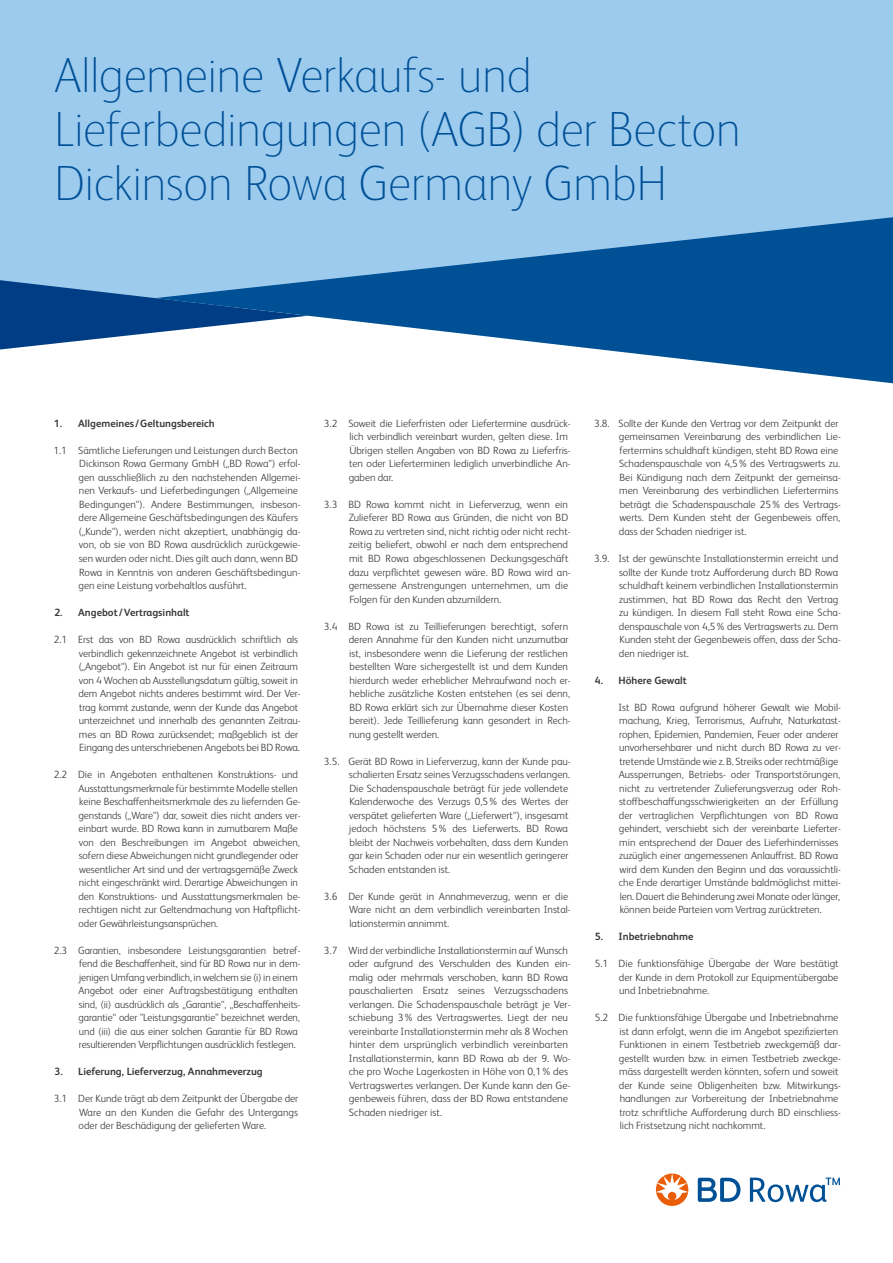
<style>
.page{position:relative;width:893px;height:1263px;background:#fff}
.page>*{position:absolute;margin:0;border:0;box-sizing:border-box;transform-origin:0 0}
.t1{font:100 49.5px/54px "FS Albert Pro";letter-spacing:-.01em;color:#005096}
.t2{font:300 10.5px/13.5px "FS Albert Pro";color:#3a3a39}
.t3{font:700 10.5px "FS Albert Pro";color:#3a3a39}
</style>
<div class="page">
<div style="left:0;top:0;width:893px;height:306px;background:#9ccbee"></div>
<svg style="left:0;top:280px;width:155px;height:69px"></svg>
<svg style="left:155px;top:217px;width:738px;height:166px;fill:#005096"></svg>
<svg style="left:750px;top:1177px;width:90px;height:25px"></svg>
<svg style="left:698px;top:1178px;width:42px;height:24px"></svg>
<svg style="left:656px;top:1173px;width:32px;height:33px"></svg>
<h1 class="t1" style="left:54px;top:46px;width:688px">Allgemeine Verkaufs- und<br>Lieferbedingungen (AGB) der Becton<br>Dickinson Rowa Germany GmbH</h1>
<p class="t3" style="left:54px;top:416px;width:163px">1. Allgemeines /Geltungsbereich</p>
<p class="t2" style="left:78px;top:443px;width:224px;text-indent:-25px">1.1 Sämtliche Lieferungen und Leistungen durch Becton Dickinson Rowa Germany GmbH („BD Rowa“) erfol&shy;gen ausschließlich zu den nachstehenden Allgemei&shy;nen Verkaufs- und Lieferbedingungen („Allgemeine Bedingungen“). Andere Bestimmungen, insbeson&shy;dere Allgemeine Geschäftsbedingungen des Käufers („Kunde“), werden nicht akzeptiert, unabhängig da&shy;von, ob sie von BD Rowa ausdrücklich zurückgewie&shy;sen wurden oder nicht. Dies gilt auch dann, wenn BD Rowa in Kenntnis von anderen Geschäftsbedingun&shy;gen eine Leistung vorbehaltlos ausführt.</p>
<p class="t3" style="left:54px;top:605px;width:137px">2. Angebot/Vertragsinhalt</p>
<p class="t2" style="left:78px;top:632px;width:224px;text-indent:-25px">2.1 Erst das von BD Rowa ausdrücklich schriftlich als verbindlich gekennzeichnete Angebot ist verbindlich („Angebot“). Ein Angebot ist nur für einen Zeitraum von 4 Wochen ab Ausstellungsdatum gültig, soweit in dem Angebot nichts anderes bestimmt wird. Der Ver&shy;trag kommt zustande, wenn der Kunde das Angebot unterzeichnet und innerhalb des genannten Zeitrau&shy;mes an BD Rowa zurücksendet; maßgeblich ist der Eingang des unterschriebenen Angebots bei BD Rowa.</p>
<p class="t2" style="left:79px;top:767px;width:223px;text-indent:-25px">2.2 Die in Angeboten enthaltenen Konstruktions- und Ausstattungsmerkmale für bestimmte Modelle stellen keine Beschaffenheitsmerkmale des zu liefernden Ge&shy;genstands („Ware“) dar, soweit dies nicht anders ver&shy;einbart wurde. BD Rowa kann in zumutbarem Maße von den Beschreibungen im Angebot abweichen, sofern diese Abweichungen nicht grundlegender oder wesentlicher Art sind und der vertragsgemäße Zweck nicht eingeschränkt wird. Derartige Abweichungen in den Konstruktions- und Ausstattungsmerkmalen be&shy;rechtigen nicht zur Geltendmachung von Haftpflicht&shy;oder Gewährleistungsansprüchen.</p>
<p class="t2" style="left:78px;top:942px;width:223px;text-indent:-25px">2.3 Garantien, insbesondere Leistungsgarantien betref&shy;fend die Beschaffenheit, sind für BD Rowa nur in dem&shy;jenigen Umfang verbindlich, in welchem sie (i) in einem Angebot oder einer Auftragsbestätigung enthalten sind, (ii) ausdrücklich als „Garantie“, „Beschaffenheits&shy;garantie“ oder "Leistungsgarantie" bezeichnet werden, und (iii) die aus einer solchen Garantie für BD Rowa resultierenden Verpflichtungen ausdrücklich festlegen.</p>
<p class="t3" style="left:54px;top:1064px;width:210px">3. Lieferung, Lieferverzug, Annahmeverzug</p>
<p class="t2" style="left:79px;top:1091px;width:221px;text-align:justify;text-indent:-25px">3.1 Der Kunde trägt ab dem Zeitpunkt der Übergabe der Ware an den Kunden die Gefahr des Untergangs oder der Beschädigung der gelieferten Ware.</p>
<p class="t2" style="left:349px;top:416px;width:223px;text-indent:-25px">3.2 Soweit die Lieferfristen oder Liefertermine ausdrück&shy;lich verbindlich vereinbart wurden, gelten diese. Im Übrigen stellen Angaben von BD Rowa zu Lieferfris&shy;ten oder Lieferterminen lediglich unverbindliche An&shy;gaben dar.</p>
<p class="t2" style="left:349px;top:497px;width:223px;text-indent:-25px">3.3 BD Rowa kommt nicht in Lieferverzug, wenn ein Zulieferer BD Rowa aus Gründen, die nicht von BD Rowa zu vertreten sind, nicht richtig oder nicht recht&shy;zeitig beliefert, obwohl er nach dem entsprechend mit BD Rowa abgeschlossenen Deckungsgeschäft dazu verpflichtet gewesen wäre. BD Rowa wird an&shy;gemessene Anstrengungen unternehmen, um die Folgen für den Kunden abzumildern.</p>
<p class="t2" style="left:349px;top:618px;width:223px;text-indent:-25px">3.4 BD Rowa ist zu Teillieferungen berechtigt, sofern deren Annahme für den Kunden nicht unzumutbar ist, insbesondere wenn die Lieferung der restlichen bestellten Ware sichergestellt ist und dem Kunden hierdurch weder erheblicher Mehraufwand noch er&shy;hebliche zusätzliche Kosten entstehen (es sei denn, BD Rowa erklärt sich zur Übernahme dieser Kosten bereit). Jede Teillieferung kann gesondert in Rech&shy;nung gestellt werden.</p>
<p class="t2" style="left:349px;top:753px;width:223px;text-indent:-25px">3.5. Gerät BD Rowa in Lieferverzug, kann der Kunde pau&shy;schalierten Ersatz seines Verzugsschadens verlangen.<br>Die Schadenspauschale beträgt für jede vollendete Kalenderwoche des Verzugs 0,5% des Wertes der verspätet gelieferten Ware („Lieferwert“), insgesamt jedoch höchstens 5% des Lieferwerts. BD Rowa bleibt der Nachweis vorbehalten, dass dem Kunden gar kein Schaden oder nur ein wesentlich geringerer Schaden entstanden ist.</p>
<p class="t2" style="left:349px;top:888px;width:223px;text-indent:-25px">3.6 Der Kunde gerät in Annahmeverzug, wenn er die<br>Ware nicht an dem verbindlich vereinbarten Instal&shy;lationstermin annimmt.</p>
<p class="t2" style="left:349px;top:942px;width:223px;text-indent:-25px">3.7 Wird der verbindliche Installationstermin auf Wunsch oder aufgrund des Verschulden des Kunden ein&shy;malig oder mehrmals verschoben, kann BD Rowa pauschalierten Ersatz seines Verzugsschadens verlangen. Die Schadenspauschale beträgt je Ver&shy;schiebung 3% des Vertragswertes. Liegt der neu vereinbarte Installationstermin mehr als 8 Wochen hinter dem ursprünglich verbindlich vereinbarten Installationstermin, kann BD Rowa ab der 9. Wo&shy;che pro Woche Lagerkosten in Höhe von 0,1% des Vertragswertes verlangen. Der Kunde kann den Ge&shy;genbeweis führen, dass der BD Rowa entstandene Schaden niedriger ist.</p>
<p class="t2" style="left:619px;top:416px;width:223px;text-indent:-25px">3.8. Sollte der Kunde den Vertrag vor dem Zeitpunkt der gemeinsamen Vereinbarung des verbindlichen Lie&shy;fertermins schuldhaft kündigen, steht BD Rowa eine Schadenspauschale von 4,5% des Vertragswerts zu.<br>Bei Kündigung nach dem Zeitpunkt der gemeinsa&shy;men Vereinbarung des verbindlichen Liefertermins beträgt die Schadenspauschale 25% des Vertrags&shy;werts. Dem Kunden steht der Gegenbeweis offen, dass der Schaden niedriger ist.</p>
<p class="t2" style="left:619px;top:551px;width:223px;text-indent:-25px">3.9. Ist der gewünschte Installationstermin erreicht und sollte der Kunde trotz Aufforderung durch BD Rowa schuldhaft keinem verbindlichen Installationstermin zustimmen, hat BD Rowa das Recht den Vertrag zu kündigen. In diesem Fall steht Rowa eine Scha&shy;denspauschale von 4,5% des Vertragswerts zu. Dem Kunden steht der Gegenbeweis offen, dass der Scha&shy;den niedriger ist.</p>
<p class="t3" style="left:595px;top:672px;width:93px">4. Höhere Gewalt</p>
<p class="t2" style="left:619px;top:699px;width:224px">Ist BD Rowa aufgrund höherer Gewalt wie Mobil&shy;machung, Krieg, Terrorismus, Aufruhr, Naturkatast&shy;rophen, Epidemien, Pandemien, Feuer oder anderer unvorhersehbarer und nicht durch BD Rowa zu ver&shy;tretende Umstände wie z.B. Streiks oder rechtmäßige Aussperrungen, Betriebs- oder Transportstörungen, nicht zu vertretender Zulieferungsverzug oder Roh&shy;stoffbeschaffungsschwierigkeiten an der Erfüllung der vertraglichen Verpflichtungen von BD Rowa gehindert, verschiebt sich der vereinbarte Lieferter&shy;min entsprechend der Dauer des Lieferhindernisses zuzüglich einer angemessenen Anlauffrist. BD Rowa wird dem Kunden den Beginn und das voraussichtli&shy;che Ende derartiger Umstände baldmöglichst mittei&shy;len. Dauert die Behinderung zwei Monate oder länger, können beide Parteien vom Vertrag zurücktreten.</p>
<p class="t3" style="left:595px;top:929px;width:100px">5. Inbetriebnahme</p>
<p class="t2" style="left:619px;top:956px;width:221px;text-align:justify;text-indent:-24px">5.1 Die funktionsfähige Übergabe der Ware bestätigt der Kunde in dem Protokoll zur Equipmentübergabe und Inbetriebnahme.</p>
<p class="t2" style="left:619px;top:1010px;width:223px;text-indent:-24px">5.2 Die funktionsfähige Übergabe und Inbetriebnahme ist dann erfolgt, wenn die im Angebot spezifizierten Funktionen in einem Testbetrieb zweckgemäß dar&shy;gestellt wurden bzw. in eimen Testbetrieb zweckge&shy;mäss dargestellt werden könnten, sofern und soweit der Kunde seine Obligenheiten bzw. Mitwirkungs&shy;handlungen zur Vorbereitung der Inbetriebnahme trotz schriftliche Aufforderung durch BD einschliess&shy;lich Fristsetzung nicht nachkommt.</p>
</div>
